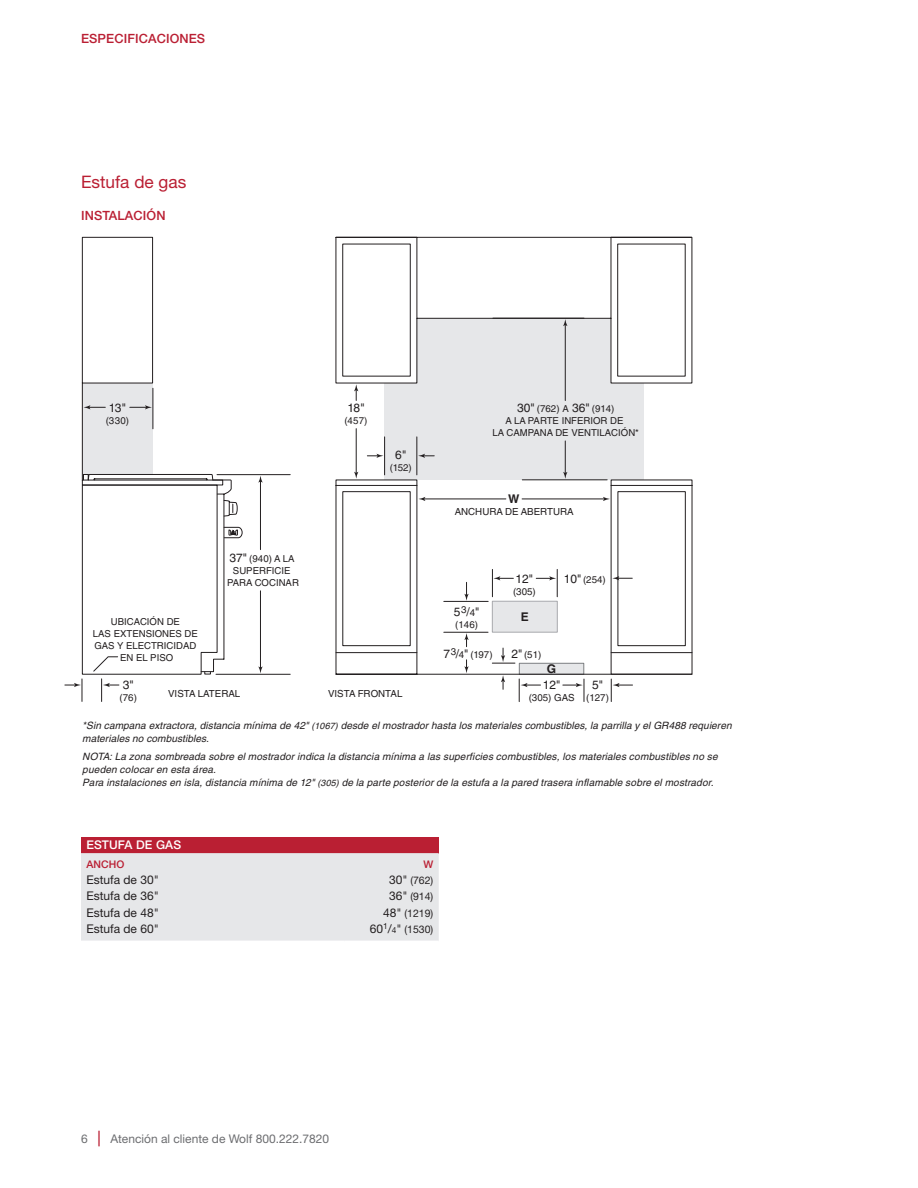
<style>
.page{position:relative;width:918px;height:1188px;background:#fff}
.page>*{position:absolute;margin:0;border:0;box-sizing:border-box;transform-origin:0 0}
.t1{font:17.25px "Helvetica Neue LT Std";color:#ba1f33}
.t2{font:500 12.75px "Helvetica Neue LT Std";letter-spacing:.01em;color:#ba1f33}
.t3{font:12px "Helvetica Neue LT Std";color:#231f20}
.t4{font:12px "Helvetica Neue LT Std";color:#6c6d70}
.t5{font:12px "Helvetica";letter-spacing:-.02em;color:#231f20}
.t6{font:500 12px "Helvetica Neue LT Std";letter-spacing:.01em;color:#fff}
.t7{font:700 12px "Helvetica";color:#231f20}
.t8{font:10.5px "Helvetica Neue LT Std";color:#231f20}
.t9{font:500 10.5px "Helvetica Neue LT Std";letter-spacing:.01em;color:#ba1f33}
.t10{font:italic 10.05px/13px "Helvetica";letter-spacing:.01em;color:#231f20}
.t11{font:9.75px "Helvetica";color:#231f20}
.t12{font:9.6px/12px "Helvetica";color:#231f20;text-align:center}
.s1{font-size:12px}
.s2{font-size:9.6px}
.s3{font-size:9.75px}
.s4{font-size:9px}
.s5{font-size:8.4px}
.s6{font-weight:500;font-size:15.6px;color:#ba1f33}
</style>
<div class="page">
<svg style="left:519px;top:679px;width:22px;height:23px"></svg>
<svg style="left:563px;top:679px;width:22px;height:23px"></svg>
<svg style="left:501px;top:675px;width:4px;height:14px"></svg>
<div style="left:384px;top:383px;width:260px;height:97px;background:#e6e7e9"></div>
<svg style="left:335px;top:237px;width:358px;height:147px"></svg>
<svg style="left:354px;top:472px;width:4px;height:7px"></svg>
<hr style="left:356px;top:429px;width:1px;height:45px;background:#231f20">
<svg style="left:354px;top:384px;width:4px;height:16px"></svg>
<hr style="left:417px;top:437px;width:1px;height:38px;background:#231f20">
<hr style="left:384px;top:437px;width:1px;height:38px;background:#231f20">
<svg style="left:335px;top:479px;width:268px;height:196px"></svg>
<svg style="left:258px;top:666px;width:5px;height:7px"></svg>
<hr style="left:260px;top:591px;width:1px;height:77px;background:#231f20">
<svg style="left:258px;top:476px;width:5px;height:7px"></svg>
<hr style="left:260px;top:481px;width:1px;height:69px;background:#231f20">
<hr style="left:216px;top:674px;width:74px;height:1px;background:#231f20">
<hr style="left:217px;top:474px;width:73px;height:1px;background:#231f20">
<svg style="left:418px;top:454px;width:16px;height:4px"></svg>
<svg style="left:367px;top:454px;width:16px;height:4px"></svg>
<svg style="left:418px;top:497px;width:7px;height:4px"></svg>
<hr style="left:423px;top:499px;width:83px;height:1px;background:#231f20">
<svg style="left:603px;top:479px;width:90px;height:223px"></svg>
<hr style="left:522px;top:499px;width:83px;height:1px;background:#231f20">
<svg style="left:563px;top:319px;width:4px;height:7px"></svg>
<hr style="left:565px;top:324px;width:1px;height:77px;background:#231f20">
<svg style="left:563px;top:472px;width:4px;height:7px"></svg>
<hr style="left:565px;top:441px;width:1px;height:33px;background:#231f20">
<hr style="left:522px;top:480px;width:85px;height:1px;background:#231f20">
<svg style="left:65px;top:237px;width:178px;height:465px"></svg>
<div style="left:81px;top:837px;width:358px;height:16px;background:#ba1f33"></div>
<div style="left:81px;top:853px;width:358px;height:88px;background:#e6e7e9"></div>
<p class="t2" style="left:81px;top:31px;width:126px">ESPECIFICACIONES</p>
<h1 class="t1" style="left:81px;top:171px;width:107px">Estufa de gas</h1>
<p class="t2" style="left:81px;top:208px;width:86px">INSTALACIÓN</p>
<p class="t5" style="left:109px;top:401px;width:19px">13"</p>
<p class="t11" style="left:106px;top:415px;width:25px">(330)</p>
<p class="t12" style="left:93px;top:615px;width:106px">UBICACIÓN DE<br>LAS EXTENSIONES DE<br>GAS Y ELECTRICIDAD<br>EN EL PISO</p>
<p class="t11" style="left:230px;top:553px;width:66px"><span class="s1">37"</span> (940) <span class="s2">A LA</span></p>
<p class="t12" style="left:227px;top:565px;width:73px">SUPERFICIE<br>PARA COCINAR</p>
<p class="t5" style="left:347px;top:401px;width:19px">18"</p>
<p class="t11" style="left:345px;top:415px;width:25px">(457)</p>
<p class="t5" style="left:395px;top:447px;width:13px">6"</p>
<p class="t11" style="left:390px;top:461px;width:24px">(152)</p>
<p class="t11" style="left:517px;top:403px;width:99px"><span class="s1">30"</span> (762) <span class="s2">A</span> <span class="s1">36"</span> (914)</p>
<p class="t12" style="left:493px;top:414px;width:148px">A LA PARTE INFERIOR DE<br>LA CAMPANA DE VENTILACIÓN*</p>
<p class="t7" style="left:508px;top:491px;width:13px">W</p>
<p class="t11" style="left:455px;top:506px;width:120px">ANCHURA DE ABERTURA</p>
<p class="t5" style="left:454px;top:605px;width:27px">5<sup>3</sup>/<span class="s3">4</span>"</p>
<p class="t11" style="left:455px;top:619px;width:24px">(146)</p>
<p class="t5" style="left:516px;top:571px;width:19px">12"</p>
<p class="t11" style="left:513px;top:586px;width:24px">(305)</p>
<p class="t7" style="left:521px;top:610px;width:9px">E</p>
<p class="t11" style="left:451px;top:649px;width:43px">3<span class="s1">/</span>4<span class="s1">"</span> (197)</p>
<p class="t5" style="left:443px;top:647px;width:8px">7</p>
<p class="t11" style="left:511px;top:649px;width:31px"><span class="s1">2"</span> (51)</p>
<p class="t7" style="left:547px;top:661px;width:11px">G</p>
<p class="t11" style="left:564px;top:574px;width:44px"><span class="s1">10"</span> (254)</p>
<p class="t5" style="left:543px;top:678px;width:19px">12"</p>
<p class="t11" style="left:529px;top:692px;width:48px">(305) GAS</p>
<p class="t5" style="left:592px;top:678px;width:12px">5"</p>
<p class="t11" style="left:586px;top:692px;width:24px">(127)</p>
<p class="t5" style="left:123px;top:678px;width:12px">3"</p>
<p class="t11" style="left:120px;top:692px;width:19px">(76)</p>
<p class="t11" style="left:168px;top:688px;width:74px">VISTA LATERAL</p>
<p class="t11" style="left:328px;top:688px;width:76px">VISTA FRONTAL</p>
<p class="t10" style="left:82px;top:719px;width:651px">*Sin campana extractora, distancia mínima de 42" <span class="s4">(1067)</span> desde el mostrador hasta los materiales combustibles, la parrilla y el GR488 requieren materiales no combustibles.</p>
<p class="t10" style="left:82px;top:749px;width:637px">NOTA: La zona sombreada sobre el mostrador indica la distancia mínima a las superficies combustibles, los materiales combustibles no se pueden colocar en esta área.<br>Para instalaciones en isla, distancia mínima de 12" <span class="s4">(305)</span> de la parte posterior de la estufa a la pared trasera inflamable sobre el mostrador.</p>
<p class="t6" style="left:86px;top:838px;width:96px">ESTUFA DE GAS</p>
<p class="t9" style="left:86px;top:858px;width:40px">ANCHO</p>
<p class="t9" style="left:423px;top:858px;width:11px">W</p>
<p class="t3" style="left:86px;top:873px;width:74px">Estufa de 30"</p>
<p class="t8" style="left:389px;top:874px;width:46px"><span class="s1">30"</span> (762)</p>
<p class="t3" style="left:86px;top:889px;width:74px">Estufa de 36"</p>
<p class="t8" style="left:389px;top:890px;width:46px"><span class="s1">36"</span> (914)</p>
<p class="t3" style="left:86px;top:905px;width:74px">Estufa de 48"</p>
<p class="t8" style="left:383px;top:907px;width:52px"><span class="s1">48"</span> (1219)</p>
<p class="t3" style="left:86px;top:921px;width:74px">Estufa de 60"</p>
<p class="t8" style="left:370px;top:923px;width:65px"><span class="s1">60</span><sup>1</sup><span class="s1">/</span><span class="s5">4</span><span class="s1">"</span> (1530)</p>
<p class="t4" style="left:81px;top:1131px;width:250px">6 <span class="s6">|</span> Atención al cliente de Wolf 800.222.7820</p>
</div>
